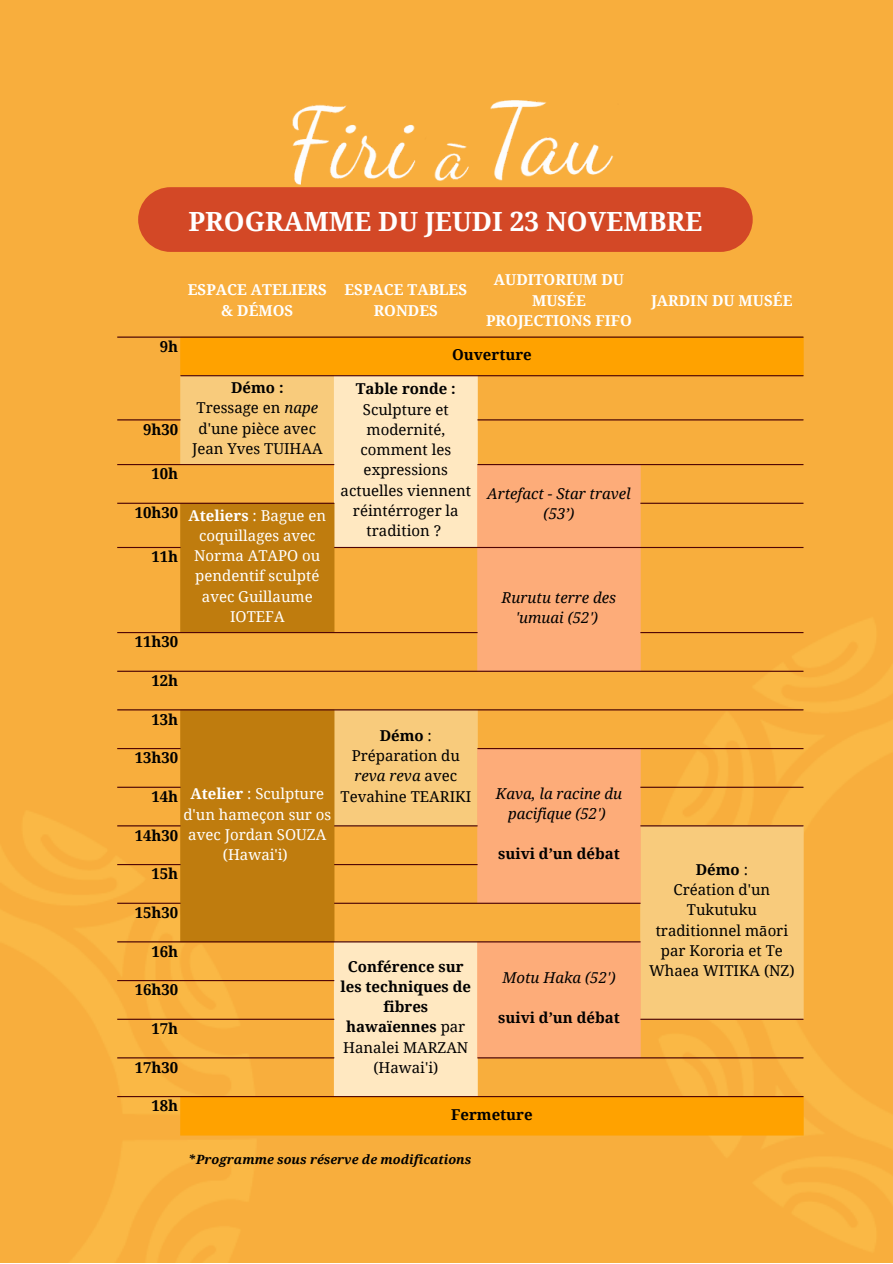
<style>
.page{position:relative;width:893px;height:1264px;background:#fff}
.page>*{position:absolute;margin:0;border:0;box-sizing:border-box;transform-origin:0 0}
.t1{font:700 26.4px "Droid Serif";color:#fff}
.t2{font:15px/20.2px "Droid Serif";color:#000;text-align:center}
.t3{font:700 15px/20.2px "Droid Serif";color:#000;text-align:center}
.t4{font:15px/20.2px "Droid Serif";color:#fff;text-align:center}
.t5{font:700 15px/20.2px "Droid Serif";color:#fff;text-align:center}
.t6{font:italic 15px/20.2px "Droid Serif";color:#000;text-align:center}
.t7{font:italic 700 12.75px "Droid Serif";color:#000}
.s1{font-style:italic}
.s2{font-weight:700}
.s3{font-weight:400}
</style>
<div class="page">
<img style="left:0;top:0;width:892px;height:1262px">
<svg style="left:180px;top:337px;width:623px;height:798px;background:#f9a518"></svg>
<svg style="left:180px;top:376px;width:623px;height:642px;background:#f7b650"></svg>
<svg style="left:334px;top:376px;width:144px;height:719px;background:#facb82"></svg>
<svg style="left:477px;top:465px;width:163px;height:592px;background:#fbab6c"></svg>
<svg style="left:180px;top:504px;width:154px;height:437px;background:#c88416"></svg>
<hr style="left:117px;top:336px;width:686px;height:1px;background:#500505">
<hr style="left:180px;top:375px;width:623px;height:1px;background:#500505">
<hr style="left:117px;top:419px;width:63px;height:1px;background:#500505">
<hr style="left:477px;top:419px;width:326px;height:1px;background:#500505">
<hr style="left:117px;top:464px;width:217px;height:1px;background:#500505">
<hr style="left:477px;top:464px;width:326px;height:1px;background:#500505">
<hr style="left:117px;top:502px;width:217px;height:2px;background:#500505">
<hr style="left:640px;top:502px;width:163px;height:2px;background:#500505">
<hr style="left:117px;top:547px;width:63px;height:1px;background:#500505">
<hr style="left:334px;top:547px;width:469px;height:1px;background:#500505">
<hr style="left:117px;top:632px;width:360px;height:1px;background:#500505">
<hr style="left:640px;top:632px;width:163px;height:1px;background:#500505">
<hr style="left:117px;top:670px;width:686px;height:1px;background:#500505">
<hr style="left:117px;top:709px;width:686px;height:1px;background:#500505">
<hr style="left:117px;top:748px;width:63px;height:1px;background:#500505">
<hr style="left:477px;top:748px;width:326px;height:1px;background:#500505">
<hr style="left:117px;top:786px;width:63px;height:1px;background:#500505">
<hr style="left:640px;top:786px;width:163px;height:1px;background:#500505">
<hr style="left:117px;top:825px;width:63px;height:1px;background:#500505">
<hr style="left:334px;top:825px;width:143px;height:1px;background:#500505">
<hr style="left:640px;top:825px;width:163px;height:1px;background:#500505">
<hr style="left:117px;top:864px;width:63px;height:1px;background:#500505">
<hr style="left:334px;top:864px;width:143px;height:1px;background:#500505">
<hr style="left:117px;top:902px;width:63px;height:1px;background:#500505">
<hr style="left:334px;top:902px;width:306px;height:1px;background:#500505">
<hr style="left:117px;top:941px;width:523px;height:1px;background:#500505">
<hr style="left:117px;top:980px;width:217px;height:1px;background:#500505">
<hr style="left:117px;top:1018px;width:217px;height:1px;background:#500505">
<hr style="left:640px;top:1018px;width:163px;height:1px;background:#500505">
<hr style="left:117px;top:1057px;width:217px;height:1px;background:#500505">
<hr style="left:477px;top:1057px;width:326px;height:1px;background:#500505">
<hr style="left:117px;top:1095px;width:686px;height:2px;background:#500505">
<div style="left:138px;top:187px;width:614px;height:65px;background:#d34826"></div>
<img style="left:239px;top:44px;width:412px;height:189px">
<p class="t1" style="left:188px;top:206px;width:515px">PROGRAMME DU JEUDI 23 NOVEMBRE</p>
<p class="t3" style="left:160px;top:336px;width:20px">9h</p>
<p class="t5" style="left:188px;top:280px;width:140px">ESPACE ATELIERS &amp; DÉMOS</p>
<p class="t5" style="left:344px;top:280px;width:124px">ESPACE TABLES<br>RONDES</p>
<p class="t5" style="left:494px;top:270px;width:132px">AUDITORIUM DU<br>MUSÉE</p>
<p class="t5" style="left:486px;top:310px;width:147px">PROJECTIONS FIFO</p>
<p class="t3" style="left:452px;top:345px;width:81px">Ouverture</p>
<p class="t3" style="left:231px;top:378px;width:54px">Démo :</p>
<p class="t2" style="left:192px;top:398px;width:132px">Tressage en <span class="s1">nape </span>d'une pièce avec<br>Jean Yves TUIHAA</p>
<p class="t2" style="left:340px;top:379px;width:132px"><span class="s2">Table ronde :<br></span>Sculpture et modernité, comment les expressions actuelles viennent réintérroger la tradition ?</p>
<p class="t3" style="left:143px;top:419px;width:37px">9h30</p>
<p class="t3" style="left:151px;top:464px;width:28px">10h</p>
<p class="t6" style="left:487px;top:483px;width:145px">Artefact - Star travel</p>
<p class="t3" style="left:135px;top:502px;width:45px">10h30</p>
<p class="t5" style="left:188px;top:505px;width:139px">Ateliers <span class="s3">: Bague en</span></p>
<p class="t6" style="left:543px;top:504px;width:32px">(53’)</p>
<p class="t4" style="left:194px;top:525px;width:128px">coquillages avec<br>Norma ATAPO ou pendentif sculpté avec Guillaume<br>IOTEFA</p>
<p class="t3" style="left:151px;top:547px;width:28px">11h</p>
<p class="t6" style="left:502px;top:588px;width:116px">Rurutu terre des 'umuai (52')</p>
<p class="t3" style="left:135px;top:632px;width:45px">11h30</p>
<p class="t3" style="left:151px;top:670px;width:28px">12h</p>
<p class="t3" style="left:151px;top:709px;width:28px">13h</p>
<p class="t3" style="left:135px;top:748px;width:45px">13h30</p>
<p class="t4" style="left:183px;top:784px;width:149px"><span class="s2">Atelier</span> : Sculpture d'un hameçon sur os avec Jordan SOUZA (Hawai'i)</p>
<p class="t3" style="left:151px;top:786px;width:28px">14h</p>
<p class="t3" style="left:135px;top:825px;width:45px">14h30</p>
<p class="t3" style="left:151px;top:864px;width:28px">15h</p>
<p class="t3" style="left:135px;top:902px;width:45px">15h30</p>
<p class="t3" style="left:151px;top:941px;width:28px">16h</p>
<p class="t3" style="left:135px;top:980px;width:45px">16h30</p>
<p class="t3" style="left:151px;top:1018px;width:28px">17h</p>
<p class="t3" style="left:135px;top:1057px;width:45px">17h30</p>
<p class="t3" style="left:151px;top:1096px;width:28px">18h</p>
<p class="t3" style="left:379px;top:725px;width:54px">Démo <span class="s3">:</span></p>
<p class="t2" style="left:340px;top:745px;width:132px">Préparation du <span class="s1">reva reva</span> avec<br>Tevahine TEARIKI</p>
<p class="t6" style="left:496px;top:783px;width:128px">Kava, la racine du pacifique (52')</p>
<p class="t3" style="left:498px;top:844px;width:123px">suivi d’un débat</p>
<p class="t3" style="left:340px;top:956px;width:132px">Conférence sur les techniques de fibres hawaïennes <span class="s3">par<br>Hanalei MARZAN (Hawai'i)</span></p>
<p class="t6" style="left:502px;top:967px;width:115px">Motu Haka (52')</p>
<p class="t3" style="left:498px;top:1008px;width:123px">suivi d’un débat</p>
<p class="t3" style="left:451px;top:1104px;width:83px">Fermeture</p>
<p class="t7" style="left:188px;top:1151px;width:284px">*Programme sous réserve de modifications</p>
<p class="t5" style="left:651px;top:290px;width:142px">JARDIN DU MUSÉE</p>
<p class="t3" style="left:695px;top:859px;width:54px">Démo <span class="s3">:</span></p>
<p class="t2" style="left:649px;top:879px;width:147px">Création d'un<br>Tukutuku traditionnel māori par Kororia et Te<br>Whaea WITIKA (NZ)</p>
</div>
